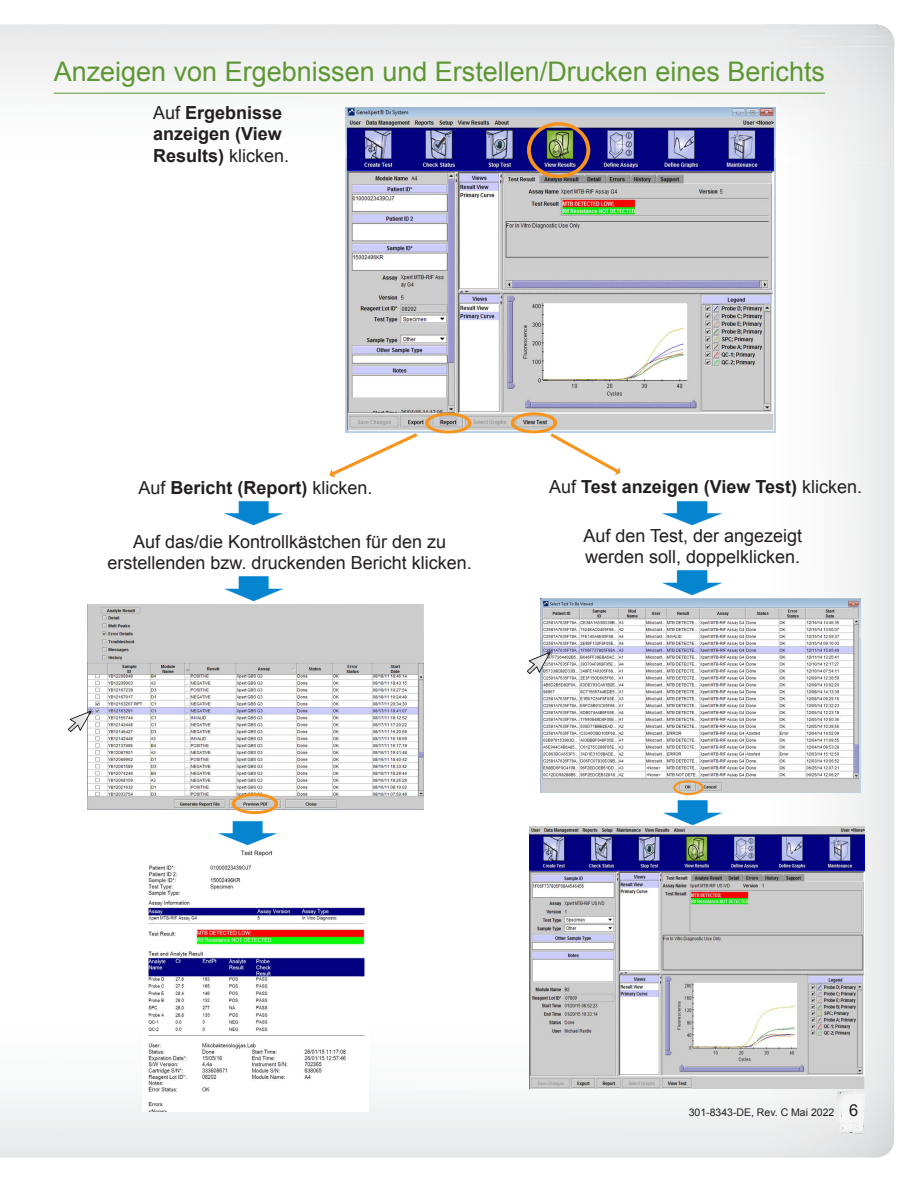
<style>
.page{position:relative;width:918px;height:1188px;background:#fff}
.page>*{position:absolute;margin:0;border:0;box-sizing:border-box;transform-origin:0 0}
.t1{font:27px "Arial";color:#5d9732}
.t2{font:18px/21.6px "Arial";color:#231f20}
.t3{font:700 18px/21.6px "Arial";color:#231f20}
.t4{font:10.5px "Arial";color:#231f20}
.s1{font-weight:400}
.s2{font-size:16.5px}
</style>
<div class="page">
<hr style="left:54px;top:93px;width:771px;height:1px;background:#5d9732">
<img style="left:346px;top:107px;width:429px;height:326px">
<svg style="left:329px;top:431px;width:90px;height:46px"></svg>
<img style="left:147px;top:850px;width:220px;height:262px">
<img style="left:218px;top:821px;width:59px;height:25px">
<div style="left:527px;top:122px;width:63px;height:56px;border:4px solid #f7941d;border-radius:50%"></div>
<div style="left:511px;top:412px;width:46px;height:21px;border:3px solid #f7941d;border-radius:50%"></div>
<img style="left:541px;top:598px;width:319px;height:195px">
<img style="left:662px;top:501px;width:60px;height:25px">
<img style="left:527px;top:650px;width:26px;height:23px">
<div style="left:425px;top:412px;width:46px;height:22px;border:3px solid #f7941d;border-radius:50%"></div>
<img style="left:88px;top:604px;width:335px;height:205px">
<img style="left:68px;top:708px;width:26px;height:24px">
<img style="left:530px;top:827px;width:334px;height:261px">
<img style="left:663px;top:800px;width:59px;height:26px">
<img style="left:662px;top:570px;width:60px;height:26px">
<img style="left:224px;top:576px;width:59px;height:26px">
<img style="left:224px;top:501px;width:59px;height:25px">
<svg style="left:549px;top:431px;width:71px;height:44px"></svg>
<div style="left:232px;top:793px;width:46px;height:21px;border:3px solid #f7941d;border-radius:50%"></div>
<div style="left:673px;top:780px;width:31px;height:15px;border:2px solid #f7941d;border-radius:50%"></div>
<img style="left:837px;top:1111px;width:1px;height:23px">
<img style="left:837px;top:1091px;width:1px;height:20px">
<img style="left:838px;top:1091px;width:27px;height:43px">
<svg style="left:841px;top:1091px;width:10px;height:5px"></svg>
<img style="left:851px;top:1091px;width:14px;height:5px">
<h1 class="t1" style="left:54px;top:62px;width:773px">Anzeigen von Ergebnissen und Erstellen/Drucken eines Berichts</h1>
<p class="t3" style="left:153px;top:103px;width:138px"><span class="s1">Auf</span> Ergebnisse anzeigen (View<br>Results) <span class="s1">klicken.</span></p>
<p class="t3" style="left:139px;top:479px;width:236px"><span class="s1">Auf</span> Bericht (Report) <span class="s1">klicken.</span></p>
<p class="t2" style="left:108px;top:531px;width:366px;text-align:center">Auf das/die Kontrollkästchen für den zu erstellenden bzw. druckenden Bericht klicken.</p>
<p class="t3" style="left:549px;top:477px;width:315px"><span class="s1">Auf</span> Test anzeigen (View Test) <span class="s1">klicken.</span></p>
<p class="t2" style="left:583px;top:526px;width:220px">Auf den Test, der angezeigt werden soll, doppelklicken.</p>
<p class="t4" style="left:689px;top:1108px;width:171px">301-8343-DE, Rev. C Mai 2022 <span class="s2">6</span></p>
</div>
